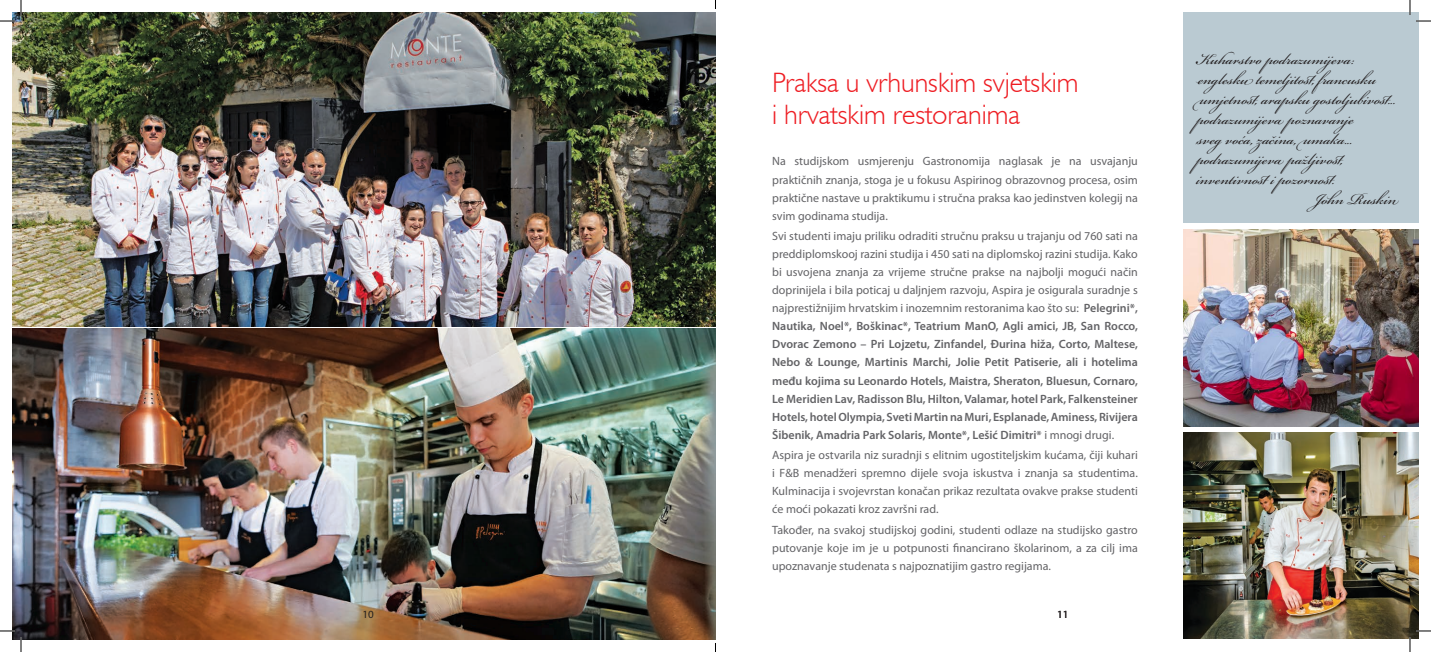
<style>
.page{position:relative;width:1431px;height:652px;background:#fff}
.page>*{position:absolute;margin:0;border:0;box-sizing:border-box;transform-origin:0 0}
.t1{font:300 28px/32px "Humanist 521 BT";color:#ee1d23}
.t2{font:24px/20px "Bickham Script Pro";color:#231f20}
.t3{font:600 12px/18px "Myriad Pro";color:#636366;text-align:justify}
.t4{font:12px/18px "Myriad Pro";color:#636366;text-align:justify}
.t5{font:11px "Myriad Pro";color:#231f20}
.s1{font-weight:400}
</style>
<div class="page">
<img style="left:12px;top:12px;width:703px;height:314px">
<img style="left:12px;top:329px;width:703px;height:310px">
<img style="left:1183px;top:229px;width:235px;height:197px">
<img style="left:1183px;top:432px;width:235px;height:206px">
<div style="left:1183px;top:12px;width:235px;height:211px;background:#bacad2"></div>
<svg style="left:0;top:0;width:22px;height:22px"></svg>
<svg style="left:0;top:630px;width:22px;height:21px"></svg>
<svg style="left:1409px;top:0;width:22px;height:22px"></svg>
<svg style="left:1409px;top:630px;width:22px;height:21px"></svg>
<p class="t1" style="left:772px;top:66px;width:308px">Praksa u vrhunskim svjetskim i hrvatskim restoranima</p>
<p class="t4" style="left:772px;top:152px;width:367px">Na studijskom usmjerenju Gastronomija naglasak je na usvajanju praktičnih znanja, stoga je u fokusu Aspirinog obrazovnog procesa, osim praktične nastave u praktikumu i stručna praksa kao jedinstven kolegij na svim godinama studija.</p>
<p class="t3" style="left:772px;top:227px;width:367px"><span class="s1">Svi studenti imaju priliku odraditi stručnu praksu u trajanju od 760 sati na preddiplomskooj razini studija i 450 sati na diplomskoj razini studija. Kako bi usvojena znanja za vrijeme stručne prakse na najbolji mogući način doprinijela i bila poticaj u daljnjem razvoju, Aspira je osigurala suradnje s najprestižnijim hrvatskim i inozemnim restoranima kao što su:</span> Pelegrini*, Nautika, Noel*, Boškinac*, Teatrium ManO, Agli amici, JB, San Rocco, Dvorac Zemono – Pri Lojzetu, Zinfandel, Đurina hiža, Corto, Maltese, Nebo &amp; Lounge, Martinis Marchi, Jolie Petit Patiserie, ali i hotelima među kojima su Leonardo Hotels, Maistra, Sheraton, Bluesun, Cornaro, Le Meridien Lav, Radisson Blu, Hilton, Valamar, hotel Park, Falkensteiner Hotels, hotel Olympia, Sveti Martin na Muri, Esplanade, Aminess, Rivijera Šibenik, Amadria Park Solaris, Monte*, Lešić Dimitri* <span class="s1">i mnogi drugi.</span></p>
<p class="t4" style="left:772px;top:446px;width:367px">Aspira je ostvarila niz suradnji s elitnim ugostiteljskim kućama, čiji kuhari i F&amp;B menadžeri spremno dijele svoja iskustva i znanja sa studentima.<br>Kulminacija i svojevrstan konačan prikaz rezultata ovakve prakse studenti će moći pokazati kroz završni rad.</p>
<p class="t4" style="left:772px;top:521px;width:367px">Također, na svakoj studijskoj godini, studenti odlaze na studijsko gastro putovanje koje im je u potpunosti financirano školarinom, a za cilj ima upoznavanje studenata s najpoznatijim gastro regijama.</p>
<p class="t5" style="left:363px;top:607px;width:13px">10</p>
<p class="t5" style="left:1057px;top:607px;width:13px">11</p>
<p class="t2" style="left:1196px;top:45px;width:201px">Kuharstvo podrazumijeva: englesku temeljitost, francusku umjetnost, arapsku gostoljubivost... podrazumijeva poznavanje<br>sveg voća, začina, umaka... podrazumijeva pažljivost, inventivnost i pozornost.</p>
<p class="t2" style="left:1314px;top:185px;width:84px">John Ruskin</p>
</div>
